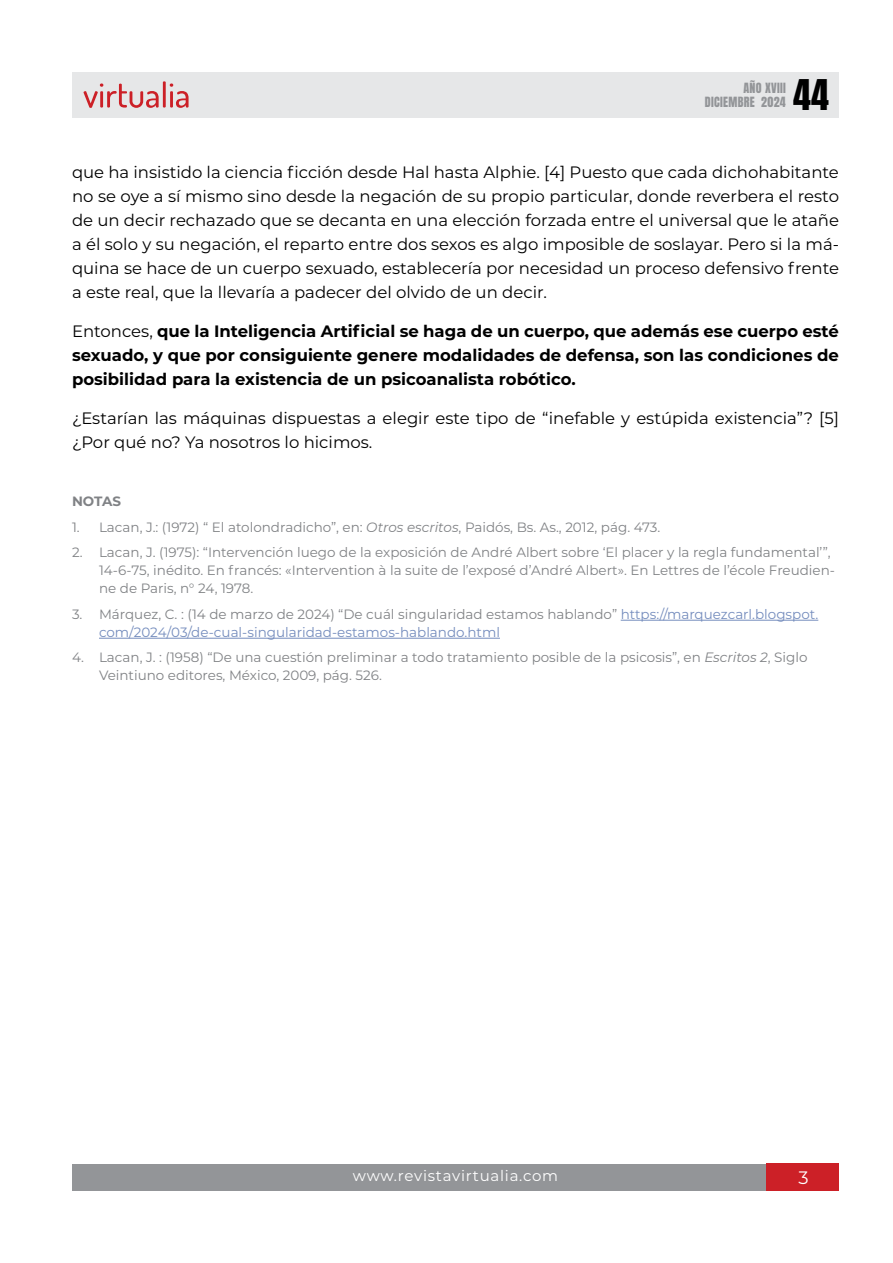
<style>
.page{position:relative;width:893px;height:1263px;background:#fff}
.page>*{position:absolute;margin:0;border:0;box-sizing:border-box;transform-origin:0 0}
.t1{font:36px "Anton";color:#000}
.t2{font:18px "Montserrat";color:#fff}
.t3{font:16.5px/24px "Montserrat";color:#000;text-align:justify}
.t4{font:700 16.5px/24px "Montserrat";color:#000;text-align:justify}
.t5{font:15px "Montserrat";letter-spacing:.05em;color:#fff}
.t6{font:13.5px/18px "Montserrat";color:#808285}
.t7{font:13.5px/18px "Montserrat";color:#748cbd}
.t8{font:700 13.5px "Montserrat";letter-spacing:-.005em;color:#808285}
.t9{font:12px/14.4px "Anton";letter-spacing:.025em;color:#939598;text-align:right}
.s1{font-weight:400}
.s2{font-style:italic}
.s3{color:#808285}
</style>
<div class="page">
<div style="left:72px;top:1164px;width:750px;height:27px;background:#939598"></div>
<div style="left:767px;top:1164px;width:72px;height:27px;background:#cc2027"></div>
<div style="left:72px;top:72px;width:767px;height:45px;background:#e6e7e8"></div>
<svg style="left:84px;top:81px;width:105px;height:27px"></svg>
<hr style="left:621px;top:620px;width:197px;height:1px;background:#748cbd">
<hr style="left:99px;top:638px;width:401px;height:1px;background:#748cbd">
<h1 class="t1" style="left:793px;top:76px;width:37px">44</h1>
<p class="t9" style="left:705px;top:82px;width:82px">AÑO XVIII<br>DICIEMBRE 2024</p>
<p class="t3" style="left:72px;top:159px;width:768px">que ha insistido la ciencia ficción desde Hal hasta Alphie. [4] Puesto que cada dichohabitante no se oye a sí mismo sino desde la negación de su propio particular, donde reverbera el resto de un decir rechazado que se decanta en una elección forzada entre el universal que le atañe a él solo y su negación, el reparto entre dos sexos es algo imposible de soslayar. Pero si la má&shy;quina se hace de un cuerpo sexuado, establecería por necesidad un proceso defensivo frente a este real, que la llevaría a padecer del olvido de un decir.</p>
<p class="t4" style="left:72px;top:318px;width:768px"><span class="s1">Entonces,</span> que la Inteligencia Artificial se haga de un cuerpo, que además ese cuerpo esté sexuado, y que por consiguiente genere modalidades de defensa, son las condiciones de posibilidad para la existencia de un psicoanalista robótico.</p>
<p class="t3" style="left:72px;top:405px;width:768px">¿Estarían las máquinas dispuestas a elegir este tipo de “inefable y estúpida existencia”? [5] ¿Por qué no? Ya nosotros lo hicimos.</p>
<p class="t8" style="left:72px;top:492px;width:50px">NOTAS</p>
<p class="t6" style="left:72px;top:518px;width:590px">1. Lacan, J.: (1972) “ El atolondradicho”, en: <span class="s2">Otros escritos</span>, Paidós, Bs. As., 2012, pág. 473.</p>
<p class="t6" style="left:99px;top:543px;width:737px;text-indent:-27px">2. Lacan, J. (1975): “Intervención luego de la exposición de André Albert sobre ‘El placer y la regla fundamental’”,<br>14-6-75, inédito. En francés: «Intervention à la suite de l’exposé d’André Albert». En Lettres de l’école Freudien&shy;ne de Paris, n° 24, 1978.</p>
<p class="t7" style="left:99px;top:605px;width:721px;text-indent:-27px"><span class="s3">3. Márquez, C. : (14 de marzo de 2024) “De cuál singularidad estamos hablando”</span> https://marquezcarl.blogspot. com/2024/03/de-cual-singularidad-estamos-hablando.html</p>
<p class="t6" style="left:99px;top:648px;width:710px;text-indent:-27px">4. Lacan, J. : (1958) “De una cuestión preliminar a todo tratamiento posible de la psicosis”, en <span class="s2">Escritos 2</span>, Siglo<br>Veintiuno editores, México, 2009, pág. 526.</p>
<p class="t5" style="left:353px;top:1165px;width:207px">www.revistavirtualia.com</p>
<p class="t2" style="left:799px;top:1165px;width:12px">3</p>
</div>
